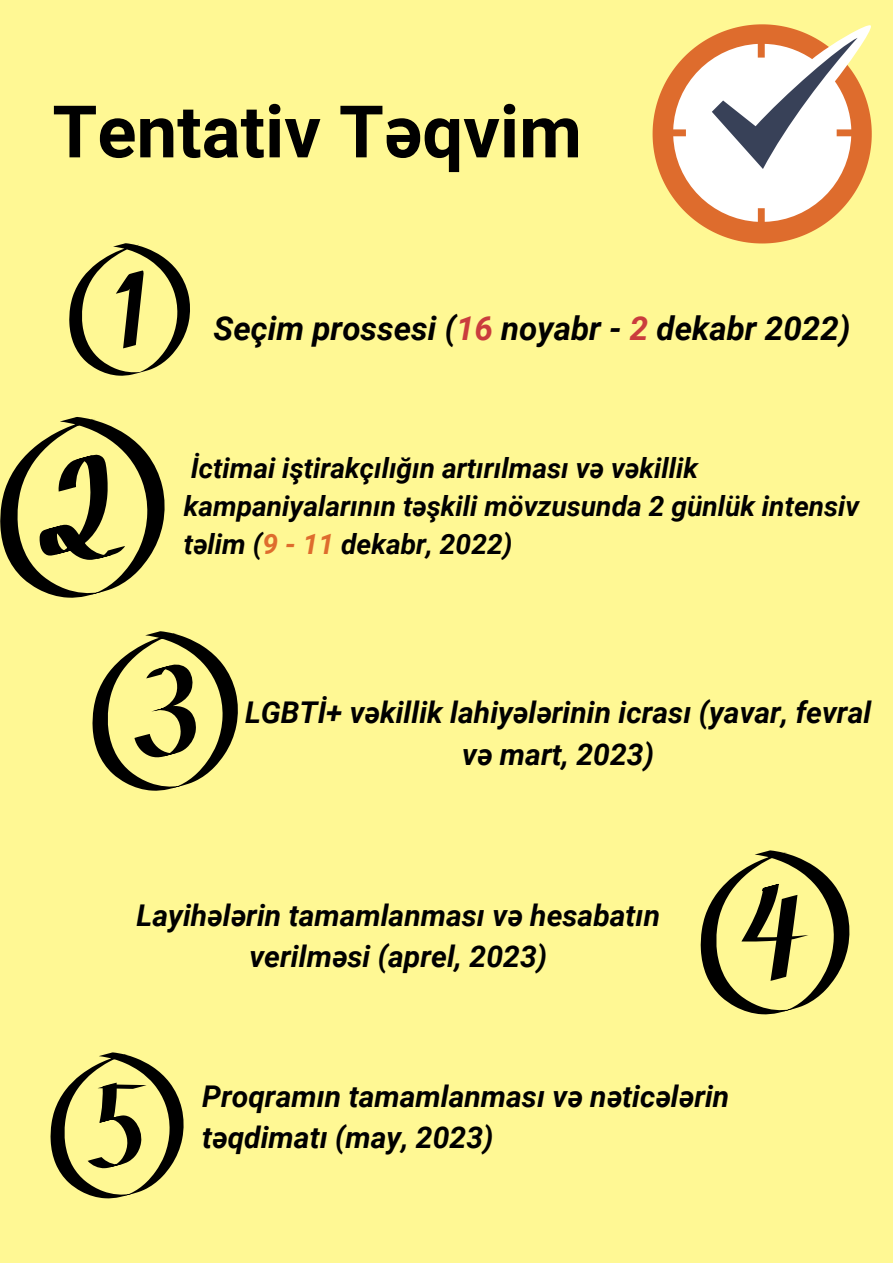
<style>
.page{position:relative;width:893px;height:1264px;background:#fff}
.page>*{position:absolute;margin:0;border:0;box-sizing:border-box;transform-origin:0 0}
.t1{font:700 72.45px "Roboto";color:#000}
.t2{font:italic 700 33px "Roboto";color:#000}
.t3{font:italic 700 30px/41.5px "Roboto";color:#000;text-align:center}
.t4{font:italic 700 28.05px/38.2px "Roboto";color:#000}
.s1{color:#ca3d3d}
.s2{color:#de6c2d}
</style>
<div class="page">
<div style="left:0;top:0;width:892px;height:1262px;background:#fff894"></div>
<svg style="left:652px;top:70px;width:175px;height:173px;fill:#de6c2d"></svg>
<svg style="left:673px;top:24px;width:199px;height:198px;background:#e5cab2"></svg>
<svg style="left:69px;top:243px;width:121px;height:133px"></svg>
<svg style="left:0;top:417px;width:165px;height:181px"></svg>
<svg style="left:92px;top:631px;width:146px;height:160px"></svg>
<svg style="left:700px;top:850px;width:150px;height:164px"></svg>
<svg style="left:50px;top:1052px;width:134px;height:146px"></svg>
<h1 class="t1" style="left:52px;top:90px;width:531px">Tentativ Təqvim</h1>
<p class="t2" style="left:213px;top:309px;width:638px">Seçim prossesi (<span class="s1">16</span> noyabr - <span class="s1">2</span> dekabr 2022)</p>
<p class="t4" style="left:184px;top:449px;width:677px">İctimai iştirakçılığın artırılması və vəkillik kampaniyalarının təşkili mövzusunda 2 günlük intensiv təlim (<span class="s2">9 - 11</span> dekabr, 2022)</p>
<p class="t3" style="left:245px;top:692px;width:627px">LGBTİ+ vəkillik lahiyələrinin icrası (yavar, fevral və mart, 2023)</p>
<p class="t3" style="left:137px;top:894px;width:525px">Layihələrin tamamlanması və hesabatın verilməsi (aprel, 2023)</p>
<p class="t3" style="left:202px;top:1075px;width:528px;text-align:left">Proqramın tamamlanması və nəticələrin təqdimatı (may, 2023)</p>
</div>
